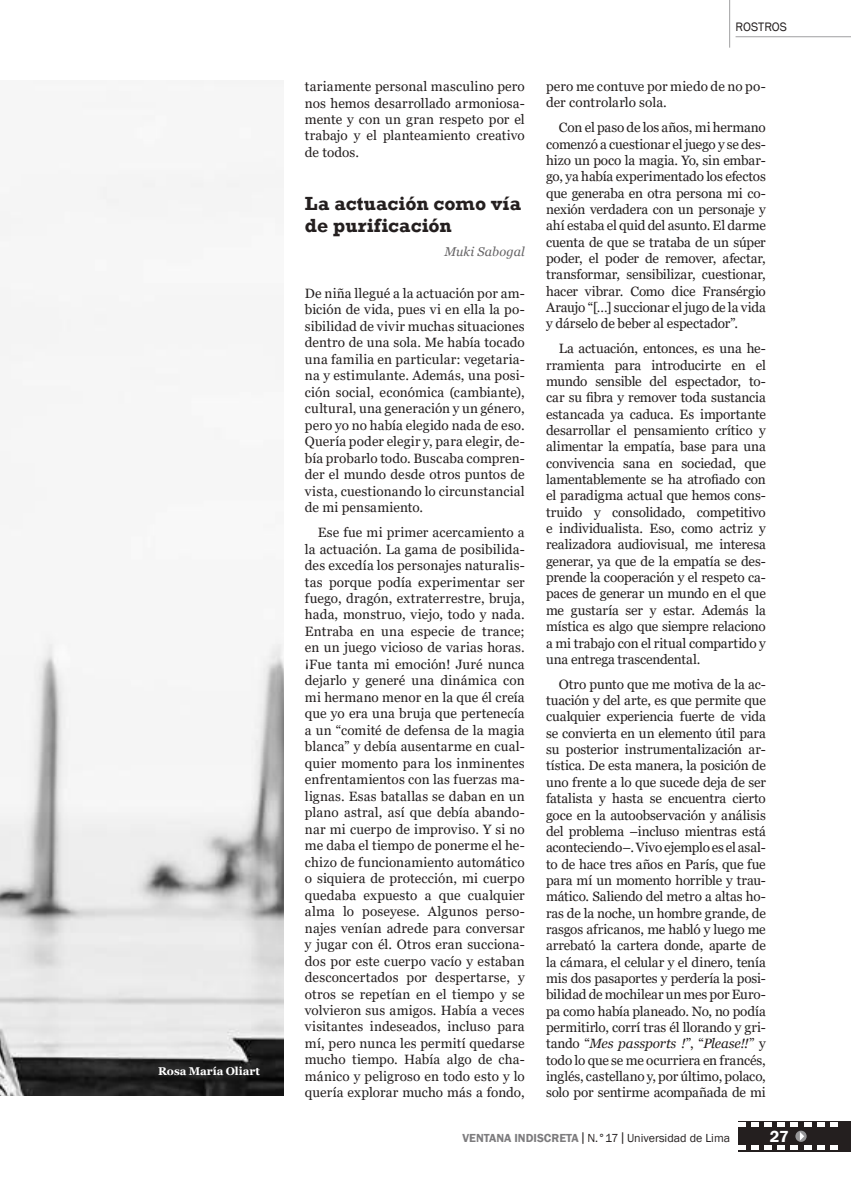
<style>
.page{position:relative;width:851px;height:1191px;background:#fff}
.page>*{position:absolute;margin:0;border:0;box-sizing:border-box;transform-origin:0 0}
.t1{font:700 19.5px/22.8px "Rockwell";color:#241f1f}
.t2{font:600 16.5px "Franklin Gothic";color:#fff}
.t3{font:13.5px/16.4px "Georgia";letter-spacing:-.005em;color:#241f1f;text-align:justify}
.t4{font:italic 12.75px "Georgia";letter-spacing:.01em;color:#656365}
.t5{font:12.6px "Franklin Gothic";letter-spacing:-.005em;color:#241f1f}
.t6{font:12px "Franklin Gothic";color:#241f1f}
.t7{font:700 11.25px "Georgia";letter-spacing:-.005em;color:#fff}
.s1{font-style:italic}
.s2{font-weight:600;color:#7d7c7e}
.s3{font-size:9.6px}
</style>
<div class="page">
<hr style="left:735px;top:36px;width:115px;height:1px;background:#aaaaac">
<hr style="left:729px;top:0;width:1px;height:48px;background:#aaaaac">
<div style="left:738px;top:1120px;width:112px;height:31px;background:#241f1f"></div>
<svg style="left:738px;top:1122px;width:7px;height:5px"></svg>
<svg style="left:751px;top:1122px;width:7px;height:5px"></svg>
<svg style="left:764px;top:1122px;width:7px;height:5px"></svg>
<svg style="left:777px;top:1122px;width:7px;height:5px"></svg>
<svg style="left:817px;top:1122px;width:7px;height:5px"></svg>
<svg style="left:830px;top:1122px;width:7px;height:5px"></svg>
<svg style="left:738px;top:1145px;width:7px;height:5px"></svg>
<svg style="left:751px;top:1145px;width:7px;height:5px"></svg>
<svg style="left:764px;top:1145px;width:7px;height:5px"></svg>
<svg style="left:777px;top:1145px;width:7px;height:5px"></svg>
<svg style="left:790px;top:1122px;width:21px;height:28px"></svg>
<svg style="left:817px;top:1145px;width:7px;height:5px"></svg>
<svg style="left:830px;top:1145px;width:7px;height:5px"></svg>
<img style="left:0;top:81px;width:283px;height:1014px">
<p class="t7" style="left:158px;top:1064px;width:103px">Rosa María Oliart</p>
<p class="t3" style="left:305px;top:78px;width:221px">tariamente personal masculino pero nos hemos desarrollado armoniosa&shy;mente y con un gran respeto por el trabajo y el planteamiento creativo de todos.</p>
<h1 class="t1" style="left:305px;top:192px;width:217px">La actuación como vía de purificación</h1>
<p class="t4" style="left:444px;top:244px;width:82px">Muki Sabogal</p>
<p class="t3" style="left:305px;top:285px;width:221px">De niña llegué a la actuación por am&shy;bición de vida, pues vi en ella la po&shy;sibilidad de vivir muchas situaciones dentro de una sola. Me había tocado una familia en particular: vegetaria&shy;na y estimulante. Además, una posi&shy;ción social, económica (cambiante), cultural, una generación y un género, pero yo no había elegido nada de eso.<br>Quería poder elegir y, para elegir, de&shy;bía probarlo todo. Buscaba compren&shy;der el mundo desde otros puntos de vista, cuestionando lo circunstancial de mi pensamiento.</p>
<p class="t3" style="left:305px;top:524px;width:221px;text-indent:13px">Ese fue mi primer acercamiento a la actuación. La gama de posibilida&shy;des excedía los personajes naturalis&shy;tas porque podía experimentar ser fuego, dragón, extraterrestre, bruja, hada, monstruo, viejo, todo y nada.<br>Entraba en una especie de trance; en un juego vicioso de varias horas. ¡Fue tanta mi emoción! Juré nunca dejarlo y generé una dinámica con mi hermano menor en la que él creía que yo era una bruja que pertenecía a un “comité de defensa de la magia blanca” y debía ausentarme en cual&shy;quier momento para los inminentes enfrentamientos con las fuerzas ma&shy;lignas. Esas batallas se daban en un plano astral, así que debía abando&shy;nar mi cuerpo de improviso. Y si no me daba el tiempo de ponerme el he&shy;chizo de funcionamiento automático o siquiera de protección, mi cuerpo quedaba expuesto a que cualquier alma lo poseyese. Algunos perso&shy;najes venían adrede para conversar y jugar con él. Otros eran succiona&shy;dos por este cuerpo vacío y estaban desconcertados por despertarse, y otros se repetían en el tiempo y se volvieron sus amigos. Había a veces visitantes indeseados, incluso para mí, pero nunca les permití quedarse mucho tiempo. Había algo de cha&shy;mánico y peligroso en todo esto y lo quería explorar mucho más a fondo,</p>
<p class="t5" style="left:735px;top:19px;width:53px">ROSTROS</p>
<p class="t3" style="left:546px;top:78px;width:221px">pero me contuve por miedo de no po&shy;der controlarlo sola.</p>
<p class="t3" style="left:546px;top:120px;width:221px;text-indent:13px">Con el paso de los años, mi hermano comenzó a cuestionar el juego y se des&shy;hizo un poco la magia. Yo, sin embar&shy;go, ya había experimentado los efectos que generaba en otra persona mi co&shy;nexión verdadera con un personaje y ahí estaba el quid del asunto. El darme cuenta de que se trataba de un súper poder, el poder de remover, afectar, transformar, sensibilizar, cuestionar, hacer vibrar. Como dice Fransérgio Araujo “[…] succionar el jugo de la vida y dárselo de beber al espectador”.</p>
<p class="t3" style="left:546px;top:341px;width:221px;text-indent:13px">La actuación, entonces, es una he&shy;rramienta para introducirte en el mundo sensible del espectador, to&shy;car su fibra y remover toda sustancia estancada ya caduca. Es importante desarrollar el pensamiento crítico y alimentar la empatía, base para una convivencia sana en sociedad, que lamentablemente se ha atrofiado con el paradigma actual que hemos cons&shy;truido y consolidado, competitivo e individualista. Eso, como actriz y realizadora audiovisual, me interesa generar, ya que de la empatía se des&shy;prende la cooperación y el respeto ca&shy;paces de generar un mundo en el que me gustaría ser y estar. Además la mística es algo que siempre relaciono a mi trabajo con el ritual compartido y una entrega trascendental.</p>
<p class="t3" style="left:546px;top:676px;width:221px;text-indent:13px">Otro punto que me motiva de la ac&shy;tuación y del arte, es que permite que cualquier experiencia fuerte de vida se convierta en un elemento útil para su posterior instrumentalización ar&shy;tística. De esta manera, la posición de uno frente a lo que sucede deja de ser fatalista y hasta se encuentra cierto goce en la autoobservación y análisis del problema –incluso mientras está aconteciendo–. Vivo ejemplo es el asal&shy;to de hace tres años en París, que fue para mí un momento horrible y trau&shy;mático. Saliendo del metro a altas ho&shy;ras de la noche, un hombre grande, de rasgos africanos, me habló y luego me arrebató la cartera donde, aparte de la cámara, el celular y el dinero, tenía mis dos pasaportes y perdería la posi&shy;bilidad de mochilear un mes por Euro&shy;pa como había planeado. No, no podía permitirlo, corrí tras él llorando y gri&shy;tando “<span class="s1">Mes passports !</span>”, “<span class="s1">Please!!</span>” y todo lo que se me ocurriera en francés, inglés, castellano y, por último, polaco, solo por sentirme acompañada de mi</p>
<p class="t6" style="left:462px;top:1130px;width:269px"><span class="s2">VENTANA INDISCRETA</span><span class="s3">│</span>N.°17<span class="s3">│</span>Universidad de Lima</p>
<p class="t2" style="left:769px;top:1126px;width:20px">27</p>
</div>
